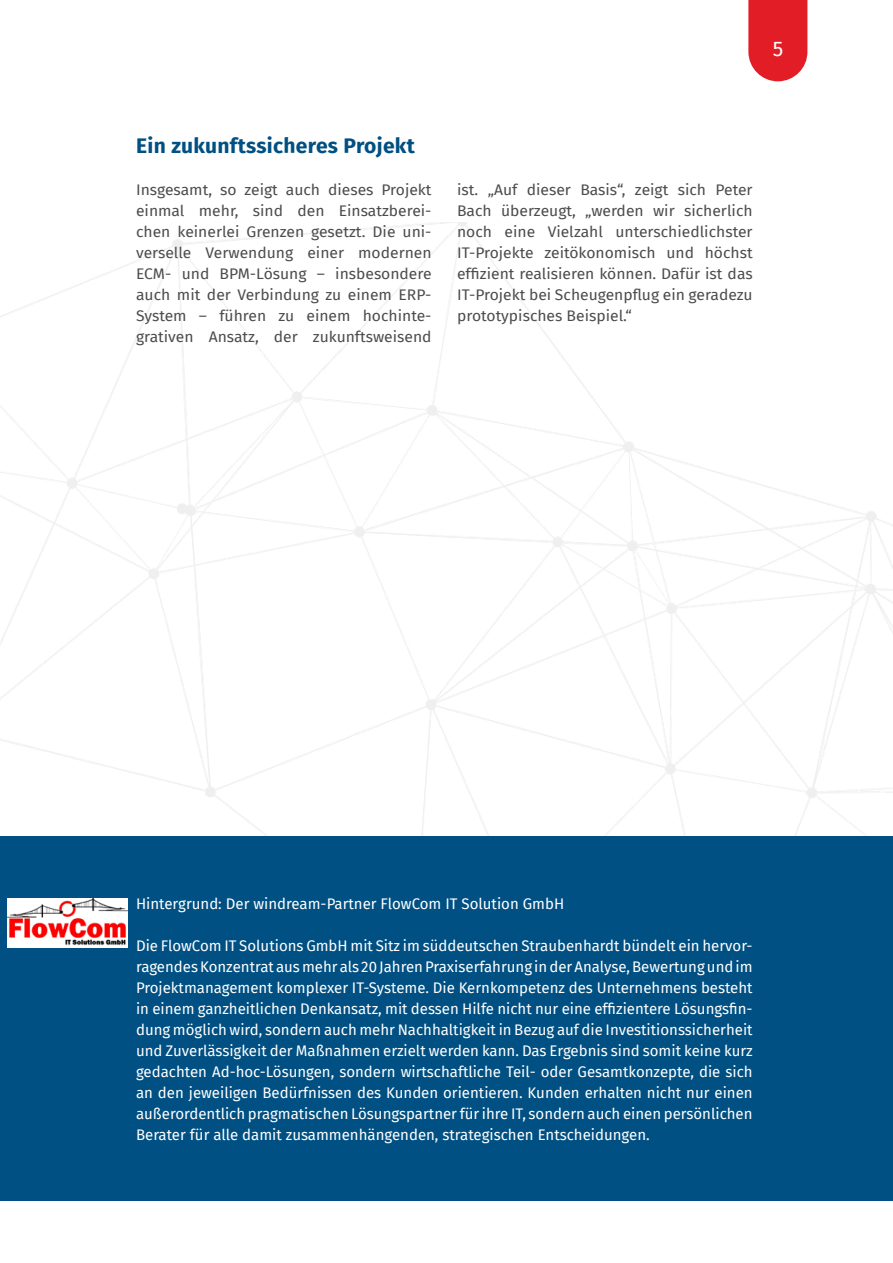
<style>
.page{position:relative;width:893px;height:1263px;background:#fff}
.page>*{position:absolute;margin:0;border:0;box-sizing:border-box;transform-origin:0 0}
.Überschrift_1{font:700 21px "Fira Sans";letter-spacing:.015em;color:#015082}
.t1{font:21px "Fira Sans";color:#fff}
.Weißer_Fließtext{font:15px/21px "Fira Sans";color:#fff;text-align:justify}
.Fließext{font:15px/21px "Fira Sans";color:#4b4c4d;text-align:justify;scale:1.04 1}
</style>
<div class="page">
<div style="left:0;top:836px;width:893px;height:365px;background:#015083"></div>
<img style="left:7px;top:898px;width:121px;height:49px">
<svg style="left:748px;top:0;width:59px;height:81px;background:#e52e37"></svg>
<h1 class="t1" style="left:773px;top:33px;width:12px">5</h1>
<p class="Überschrift_1" style="left:136px;top:128px;width:280px">Ein zukunftssicheres Projekt</p>
<p class="Fließext" style="left:136px;top:179px;width:286px">Insgesamt, so zeigt auch dieses Projekt einmal mehr, sind den Einsatzberei&shy;chen keinerlei Grenzen gesetzt. Die uni&shy;verselle Verwendung einer modernen ECM- und BPM-Lösung – insbesondere auch mit der Verbindung zu einem ERP-System – führen zu einem hochinte&shy;grativen Ansatz, der zukunftsweisend</p>
<p class="Fließext" style="left:457px;top:179px;width:286px">ist. „Auf dieser Basis“, zeigt sich Peter Bach überzeugt, „werden wir sicherlich noch eine Vielzahl unterschiedlichster IT-Projekte zeitökonomisch und höchst effizient realisieren können. Dafür ist das IT-Projekt bei Scheugenpflug ein geradezu prototypisches Beispiel.“</p>
<p class="Weißer_Fließtext" style="left:136px;top:893px;width:430px">Hintergrund: Der windream-Partner FlowCom IT Solution GmbH</p>
<p class="Weißer_Fließtext" style="left:136px;top:935px;width:618px">Die FlowCom IT Solutions GmbH mit Sitz im süddeutschen Straubenhardt bündelt ein hervor&shy;ragendes Konzentrat aus mehr als 20 Jahren Praxiserfahrung in der Analyse, Bewertung und im Projektmanagement komplexer IT-Systeme. Die Kernkompetenz des Unternehmens besteht in einem ganzheitlichen Denkansatz, mit dessen Hilfe nicht nur eine effizientere Lösungsfin&shy;dung möglich wird, sondern auch mehr Nachhaltigkeit in Bezug auf die Investitionssicherheit und Zuverlässigkeit der Maßnahmen erzielt werden kann. Das Ergebnis sind somit keine kurz gedachten Ad-hoc-Lösungen, sondern wirtschaftliche Teil- oder Gesamtkonzepte, die sich an den jeweiligen Bedürfnissen des Kunden orientieren. Kunden erhalten nicht nur einen außerordentlich pragmatischen Lösungspartner für ihre IT, sondern auch einen persönlichen Berater für alle damit zusammenhängenden, strategischen Entscheidungen.</p>
</div>
